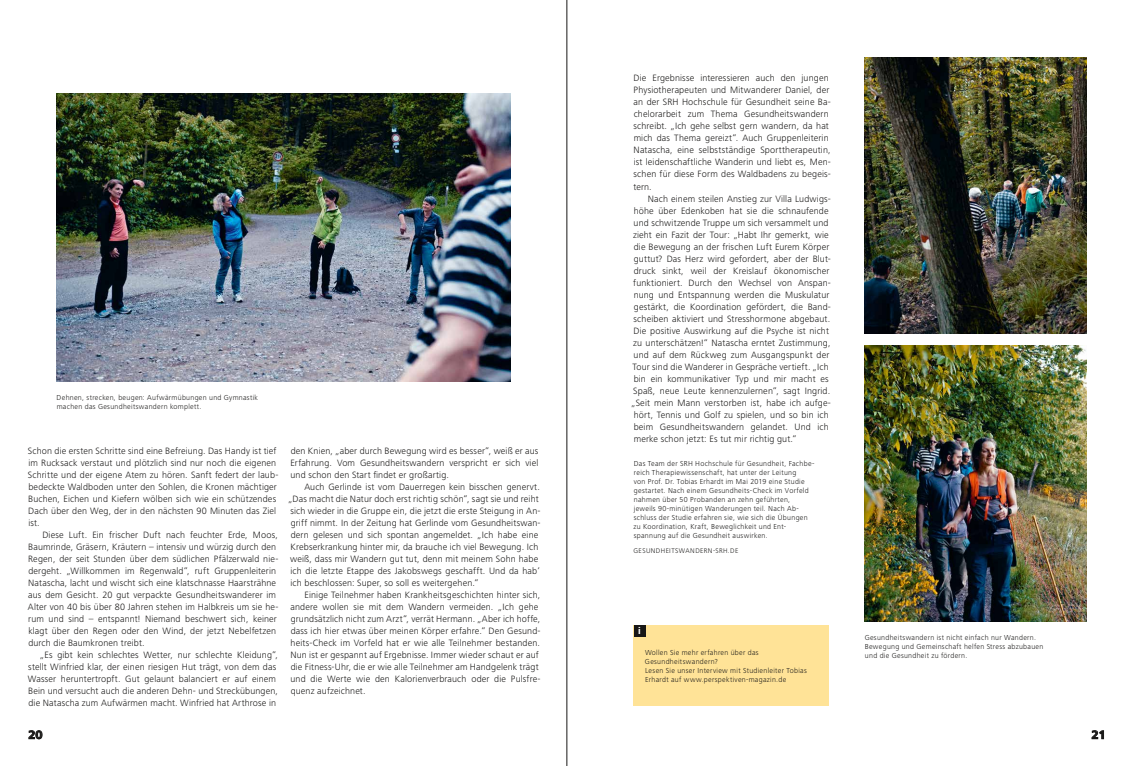
<style>
.page{position:relative;width:1134px;height:766px;background:#fff}
.page>*{position:absolute;margin:0;border:0;box-sizing:border-box;transform-origin:0 0}
.t1{font:700 12px "Frutiger Next LT";color:#181716}
.t2{font:700 10px "Frutiger Next LT";color:#fff}
.t3{font:300 9.5px/12px "Frutiger Next LT";letter-spacing:.015em;color:#181716}
.t4{font:300 7.5px/9px "Frutiger Next LT";letter-spacing:.035em;color:#181716}
.t5{font:300 7px "Frutiger Next LT";letter-spacing:.06em;color:#181716}
</style>
<div class="page">
<svg style="left:1092px;top:730px;width:11px;height:8px"></svg>
<svg style="left:29px;top:730px;width:13px;height:8px"></svg>
<img style="left:57px;top:93px;width:453px;height:288px">
<img style="left:865px;top:57px;width:221px;height:276px">
<img style="left:865px;top:345px;width:221px;height:276px">
<div style="left:634px;top:624px;width:195px;height:81px;background:#ffe397"></div>
<div style="left:634px;top:624px;width:11px;height:12px;background:#181716"></div>
<hr style="left:567px;top:0;width:1px;height:765px;background:#181716">
<p class="t4" style="left:57px;top:392px;width:203px">Dehnen, strecken, beugen: Aufwärmübungen und Gymnastik machen das Gesundheitswandern komplett.</p>
<p class="t3" style="left:28px;top:444px;width:252px">Schon die ersten Schritte sind eine Befreiung. Das Handy ist tief im Rucksack verstaut und plötzlich sind nur noch die eigenen Schritte und der eigene Atem zu hören. Sanft federt der laub&shy;bedeckte Waldboden unter den Sohlen, die Kronen mächtiger Buchen, Eichen und Kiefern wölben sich wie ein schützendes Dach über den Weg, der in den nächsten 90 Minuten das Ziel ist.</p>
<p class="t3" style="left:28px;top:528px;width:252px;text-indent:14px">Diese Luft. Ein frischer Duft nach feuchter Erde, Moos, Baumrinde, Gräsern, Kräutern – intensiv und würzig durch den Regen, der seit Stunden über dem südlichen Pfälzerwald nie&shy;dergeht. „Willkommen im Regenwald“, ruft Gruppenleiterin Natascha, lacht und wischt sich eine klatschnasse Haarsträhne aus dem Gesicht. 20 gut verpackte Gesundheitswanderer im Alter von 40 bis über 80 Jahren stehen im Halbkreis um sie he&shy;rum und sind – entspannt! Niemand beschwert sich, keiner klagt über den Regen oder den Wind, der jetzt Nebelfetzen durch die Baumkronen treibt.</p>
<p class="t3" style="left:28px;top:648px;width:252px;text-indent:12px">„Es gibt kein schlechtes Wetter, nur schlechte Kleidung“, stellt Winfried klar, der einen riesigen Hut trägt, von dem das Wasser heruntertropft. Gut gelaunt balanciert er auf einem Bein und versucht auch die anderen Dehn- und Streckübungen, die Natascha zum Aufwärmen macht. Winfried hat Arthrose in</p>
<p class="t3" style="left:290px;top:444px;width:249px;text-align:justify">den Knien, „aber durch Bewegung wird es besser“, weiß er aus Erfahrung. Vom Gesundheitswandern verspricht er sich viel und schon den Start findet er großartig.</p>
<p class="t3" style="left:288px;top:480px;width:254px;text-indent:16px">Auch Gerlinde ist vom Dauerregen kein bisschen genervt. „Das macht die Natur doch erst richtig schön“, sagt sie und reiht sich wieder in die Gruppe ein, die jetzt die erste Steigung in An&shy;griff nimmt. In der Zeitung hat Gerlinde vom Gesundheitswan&shy;dern gelesen und sich spontan angemeldet. „Ich habe eine Krebserkrankung hinter mir, da brauche ich viel Bewegung. Ich weiß, dass mir Wandern gut tut, denn mit meinem Sohn habe ich die letzte Etappe des Jakobswegs geschafft. Und da hab‘ ich beschlossen: Super, so soll es weitergehen.“</p>
<p class="t3" style="left:290px;top:588px;width:252px;text-indent:14px">Einige Teilnehmer haben Krankheitsgeschichten hinter sich, andere wollen sie mit dem Wandern vermeiden. „Ich gehe grundsätzlich nicht zum Arzt“, verrät Hermann. „Aber ich hoffe, dass ich hier etwas über meinen Körper erfahre.“ Den Gesund&shy;heits-Check im Vorfeld hat er wie alle Teilnehmer bestanden.<br>Nun ist er gespannt auf Ergebnisse. Immer wieder schaut er auf die Fitness-Uhr, die er wie alle Teilnehmer am Handgelenk trägt und die Werte wie den Kalorienverbrauch oder die Pulsfre&shy;quenz aufzeichnet.</p>
<p class="t3" style="left:633px;top:72px;width:199px">Die Ergebnisse interessieren auch den jungen Physiotherapeuten und Mitwanderer Daniel, der an der SRH Hochschule für Gesundheit seine Ba&shy;chelorarbeit zum Thema Gesundheitswandern schreibt. „Ich gehe selbst gern wandern, da hat mich das Thema gereizt“. Auch Gruppenleiterin Natascha, eine selbstständige Sporttherapeutin, ist leidenschaftliche Wanderin und liebt es, Men&shy;schen für diese Form des Waldbadens zu begeis&shy;tern.</p>
<p class="t3" style="left:631px;top:192px;width:201px;text-indent:16px">Nach einem steilen Anstieg zur Villa Ludwigs&shy;höhe über Edenkoben hat sie die schnaufende und schwitzende Truppe um sich versammelt und zieht ein Fazit der Tour: „Habt Ihr gemerkt, wie die Bewegung an der frischen Luft Eurem Körper guttut? Das Herz wird gefordert, aber der Blut&shy;druck sinkt, weil der Kreislauf ökonomischer funktioniert. Durch den Wechsel von Anspan&shy;nung und Entspannung werden die Muskulatur gestärkt, die Koordination gefördert, die Band&shy;scheiben aktiviert und Stresshormone abgebaut.<br>Die positive Auswirkung auf die Psyche ist nicht zu unterschätzen!“ Natascha erntet Zustimmung, und auf dem Rückweg zum Ausgangspunkt der Tour sind die Wanderer in Gespräche vertieft. „Ich bin ein kommunikativer Typ und mir macht es Spaß, neue Leute kennenzulernen“, sagt Ingrid. „Seit mein Mann verstorben ist, habe ich aufge&shy;hört, Tennis und Golf zu spielen, und so bin ich beim Gesundheitswandern gelandet. Und ich merke schon jetzt: Es tut mir richtig gut.“</p>
<p class="t4" style="left:633px;top:458px;width:182px">Das Team der SRH Hochschule für Gesundheit, Fachbe&shy;reich Therapiewissenschaft, hat unter der Leitung<br>von Prof. Dr. Tobias Erhardt im Mai 2019 eine Studie gestartet. Nach einem Gesundheits-Check im Vorfeld nahmen über 50 Probanden an zehn geführten,<br>jeweils 90-minütigen Wanderungen teil. Nach Ab&shy;schluss der Studie erfahren sie, wie sich die Übungen zu Koordination, Kraft, Beweglichkeit und Ent&shy;spannung auf die Gesundheit auswirken.</p>
<p class="t5" style="left:634px;top:546px;width:106px">GESUNDHEITSWANDERN-SRH.DE</p>
<p class="t2" style="left:638px;top:625px;width:4px">i</p>
<p class="t4" style="left:645px;top:647px;width:163px">Wollen Sie mehr erfahren über das Gesundheitswandern?<br>Lesen Sie unser Interview mit Studienleiter Tobias Erhardt auf www.perspektiven-magazin.de</p>
<p class="t4" style="left:865px;top:632px;width:180px">Gesundheitswandern ist nicht einfach nur Wandern.<br>Bewegung und Gemeinschaft helfen Stress abzubauen und die Gesundheit zu fördern.</p>
<p class="t1" style="left:28px;top:727px;width:16px">20</p>
<p class="t1" style="left:1091px;top:727px;width:16px">21</p>
</div>
